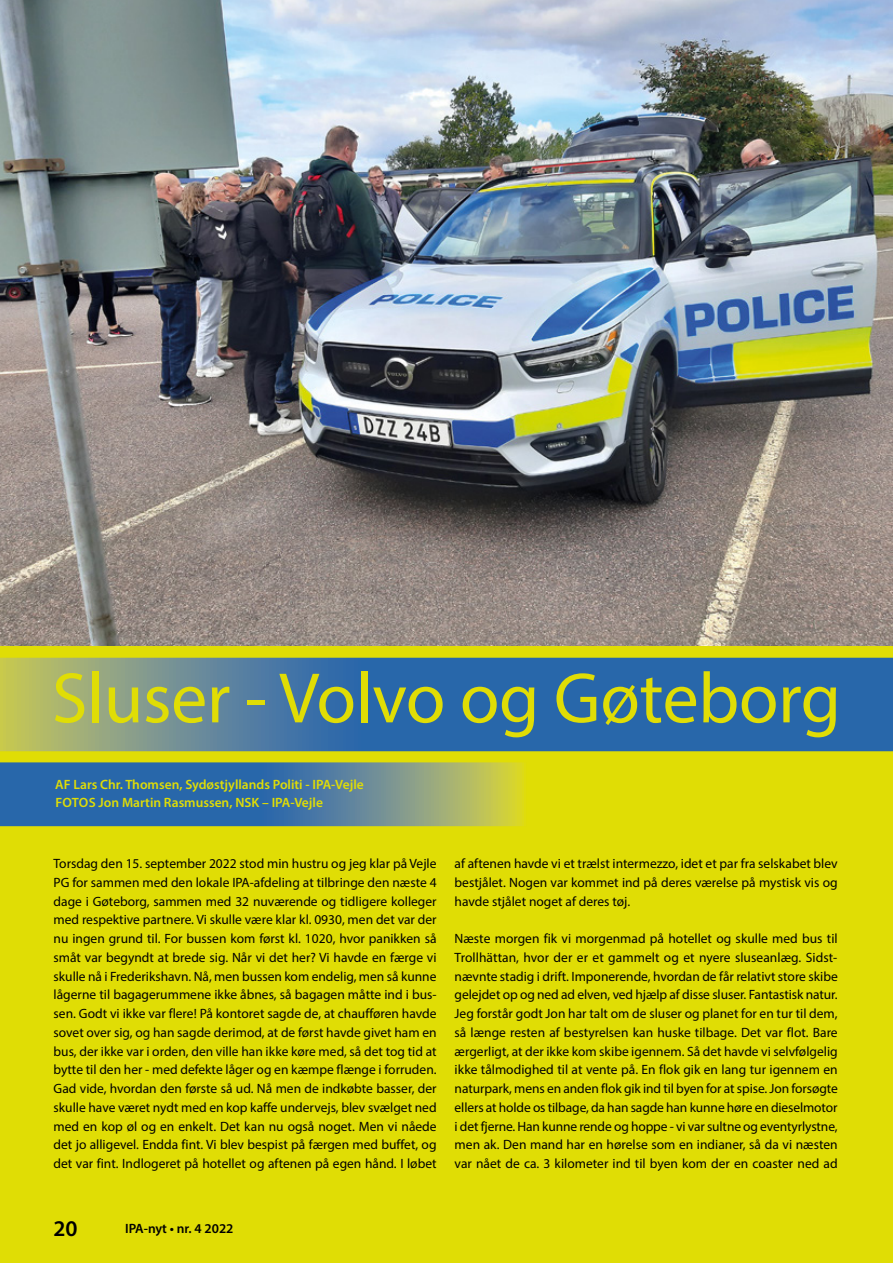
<style>
.page{position:relative;width:893px;height:1263px;background:#fff}
.page>*{position:absolute;margin:0;border:0;box-sizing:border-box;transform-origin:0 0}
.t1{font:72px "Myriad Pro";letter-spacing:-.005em;color:#e0dd05}
.t2{font:600 22.5px "Myriad Pro";color:#000}
.t3{font:13.5px/18.8px "Myriad Pro";color:#000;text-align:justify}
.t4{font:600 13.5px/18px "Myriad Pro";color:#e0dd05}
.t5{font:600 13.5px "Myriad Pro";color:#000}
</style>
<div class="page">
<div style="left:0;top:631px;width:893px;height:632px;background:#e0dd05"></div>
<img style="left:0;top:0;width:893px;height:646px">
<svg style="left:0;top:762px;width:524px;height:64px;background:#548096"></svg>
<svg style="left:0;top:658px;width:893px;height:93px;background:#47789e"></svg>
<h1 class="t1" style="left:52px;top:654px;width:790px">Sluser - Volvo og Gøteborg</h1>
<p class="t4" style="left:55px;top:775px;width:310px">AF Lars Chr. Thomsen, Sydøstjyllands Politi - IPA-Vejle<br>FOTOS Jon Martin Rasmussen, NSK – IPA-Vejle</p>
<p class="t3" style="left:54px;top:854px;width:385px">Torsdag den 15. september 2022 stod min hustru og jeg klar på Vejle PG for sammen med den lokale IPA-afdeling at tilbringe den næste 4 dage i Gøteborg, sammen med 32 nuværende og tidligere kolleger med respektive partnere. Vi skulle være klar kl. 0930, men det var der nu ingen grund til. For bussen kom først kl. 1020, hvor panikken så småt var begyndt at brede sig. Når vi det her? Vi havde en færge vi skulle nå i Frederikshavn. Nå, men bussen kom endelig, men så kunne lågerne til bagagerummene ikke åbnes, så bagagen måtte ind i bus&shy;sen. Godt vi ikke var flere! På kontoret sagde de, at chaufføren havde sovet over sig, og han sagde derimod, at de først havde givet ham en bus, der ikke var i orden, den ville han ikke køre med, så det tog tid at bytte til den her - med defekte låger og en kæmpe flænge i forruden.<br>Gad vide, hvordan den første så ud. Nå men de indkøbte basser, der skulle have været nydt med en kop kaffe undervejs, blev svælget ned med en kop øl og en enkelt. Det kan nu også noget. Men vi nåede det jo alligevel. Endda fint. Vi blev bespist på færgen med buffet, og det var fint. Indlogeret på hotellet og aftenen på egen hånd. I løbet</p>
<p class="t3" style="left:455px;top:854px;width:385px">af aftenen havde vi et trælst intermezzo, idet et par fra selskabet blev bestjålet. Nogen var kommet ind på deres værelse på mystisk vis og havde stjålet noget af deres tøj.</p>
<p class="t3" style="left:455px;top:929px;width:385px">Næste morgen fik vi morgenmad på hotellet og skulle med bus til Trollhättan, hvor der er et gammelt og et nyere sluseanlæg. Sidst&shy;nævnte stadig i drift. Imponerende, hvordan de får relativt store skibe gelejdet op og ned ad elven, ved hjælp af disse sluser. Fantastisk natur.<br>Jeg forstår godt Jon har talt om de sluser og planet for en tur til dem, så længe resten af bestyrelsen kan huske tilbage. Det var flot. Bare ærgerligt, at der ikke kom skibe igennem. Så det havde vi selvfølgelig ikke tålmodighed til at vente på. En flok gik en lang tur igennem en naturpark, mens en anden flok gik ind til byen for at spise. Jon forsøgte ellers at holde os tilbage, da han sagde han kunne høre en dieselmotor i det fjerne. Han kunne rende og hoppe - vi var sultne og eventyrlystne, men ak. Den mand har en hørelse som en indianer, så da vi næsten var nået de ca. 3 kilometer ind til byen kom der en coaster ned ad</p>
<h2 class="t2" style="left:54px;top:1214px;width:26px">20</h2>
<p class="t5" style="left:125px;top:1220px;width:110px">IPA-nyt • nr. 4 2022</p>
</div>
